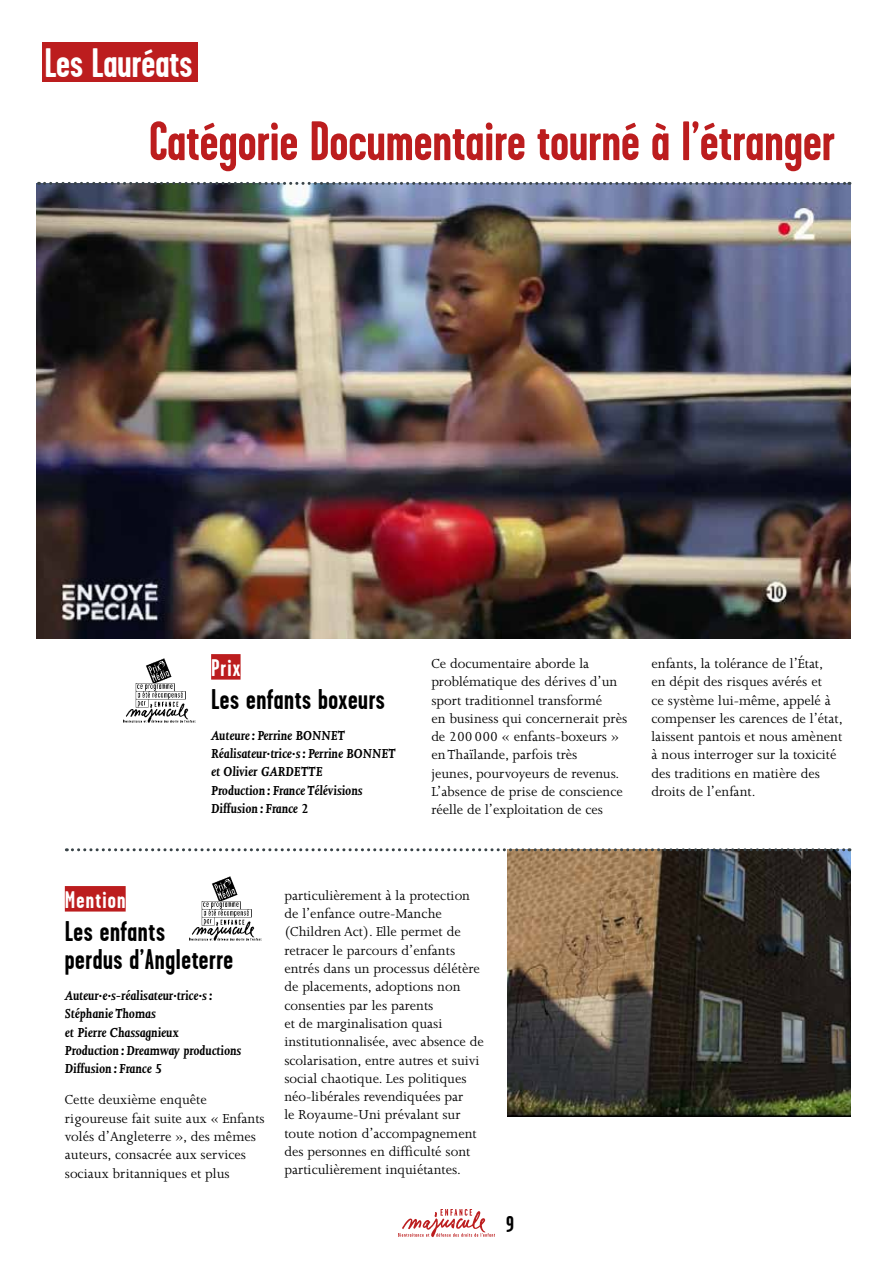
<style>
.page{position:relative;width:893px;height:1263px;background:#fff}
.page>*{position:absolute;margin:0;border:0;box-sizing:border-box;transform-origin:0 0}
.t1{font:700 55.5px "Garage Gothic";color:#bc1d1e}
.t2{font:700 41.1px "Garage Gothic";color:#fff}
.t3{font:700 28.5px/28.5px "Garage Gothic";letter-spacing:.02em;color:#000}
.t4{font:700 24px "Garage Gothic";letter-spacing:.05em;color:#fff}
.t5{font:700 22.95px "Garage Gothic";color:#000}
.t6{font:15px/18.3px "Joanna";color:#000}
.t7{font:italic 700 15px/18.3px "Joanna";color:#000}
</style>
<div class="page">
<svg style="left:398px;top:1209px;width:97px;height:28px"></svg>
<div style="left:43px;top:43px;width:155px;height:39px;background:#bc1d1e"></div>
<img style="left:37px;top:183px;width:813px;height:456px">
<svg style="left:38px;top:182px;width:812px;height:3px"></svg>
<div style="left:211px;top:654px;width:30px;height:26px;background:#bc1d1e"></div>
<div style="left:65px;top:886px;width:61px;height:25px;background:#bc1d1e"></div>
<img style="left:508px;top:851px;width:342px;height:265px">
<svg style="left:66px;top:848px;width:784px;height:3px"></svg>
<img style="left:123px;top:658px;width:73px;height:65px">
<img style="left:189px;top:876px;width:73px;height:65px">
<h2 class="t2" style="left:44px;top:42px;width:150px">Les Lauréats</h2>
<h1 class="t1" style="left:149px;top:112px;width:687px">Catégorie Documentaire tourné à l’étranger</h1>
<h3 class="t4" style="left:211px;top:655px;width:31px">Prix</h3>
<h3 class="t3" style="left:211px;top:685px;width:175px">Les enfants boxeurs</h3>
<p class="t7" style="left:211px;top:726px;width:186px">Auteure: Perrine BONNET<br>Réalisateur·trice·s: Perrine BONNET et Olivier GARDETTE<br>Production : France Télévisions<br>Diffusion : France 2</p>
<p class="t6" style="left:431px;top:654px;width:197px">Ce documentaire aborde la problématique des dérives d’un sport traditionnel transformé<br>en business qui concernerait près de 200000 « enfants-boxeurs » en Thaïlande, parfois très<br>jeunes, pourvoyeurs de revenus.<br>L’absence de prise de conscience réelle de l’exploitation de ces</p>
<p class="t6" style="left:651px;top:654px;width:193px">enfants, la tolérance de l’État,<br>en dépit des risques avérés et<br>ce système lui-même, appelé à compenser les carences de l’état, laissent pantois et nous amènent à nous interroger sur la toxicité des traditions en matière des droits de l’enfant.</p>
<h3 class="t4" style="left:65px;top:887px;width:62px">Mention</h3>
<h3 class="t3" style="left:65px;top:917px;width:170px">Les enfants<br>perdus d’Angleterre</h3>
<p class="t7" style="left:65px;top:986px;width:178px">Auteur·e·s-réalisateur·trice·s:<br>Stéphanie Thomas<br>et Pierre Chassagnieux<br>Production : Dreamway productions<br>Diffusion : France 5</p>
<p class="t6" style="left:65px;top:1091px;width:201px">Cette deuxième enquête rigoureuse fait suite aux « Enfants volés d’Angleterre », des mêmes auteurs, consacrée aux services sociaux britanniques et plus</p>
<p class="t6" style="left:284px;top:886px;width:201px">particulièrement à la protection de l’enfance outre-Manche (Children Act). Elle permet de retracer le parcours d’enfants entrés dans un processus délétère de placements, adoptions non consenties par les parents<br>et de marginalisation quasi institutionnalisée, avec absence de scolarisation, entre autres et suivi social chaotique. Les politiques néo-libérales revendiquées par<br>le Royaume-Uni prévalant sur toute notion d’accompagnement des personnes en difficulté sont particulièrement inquiétantes.</p>
<h3 class="t5" style="left:506px;top:1211px;width:9px">9</h3>
</div>
